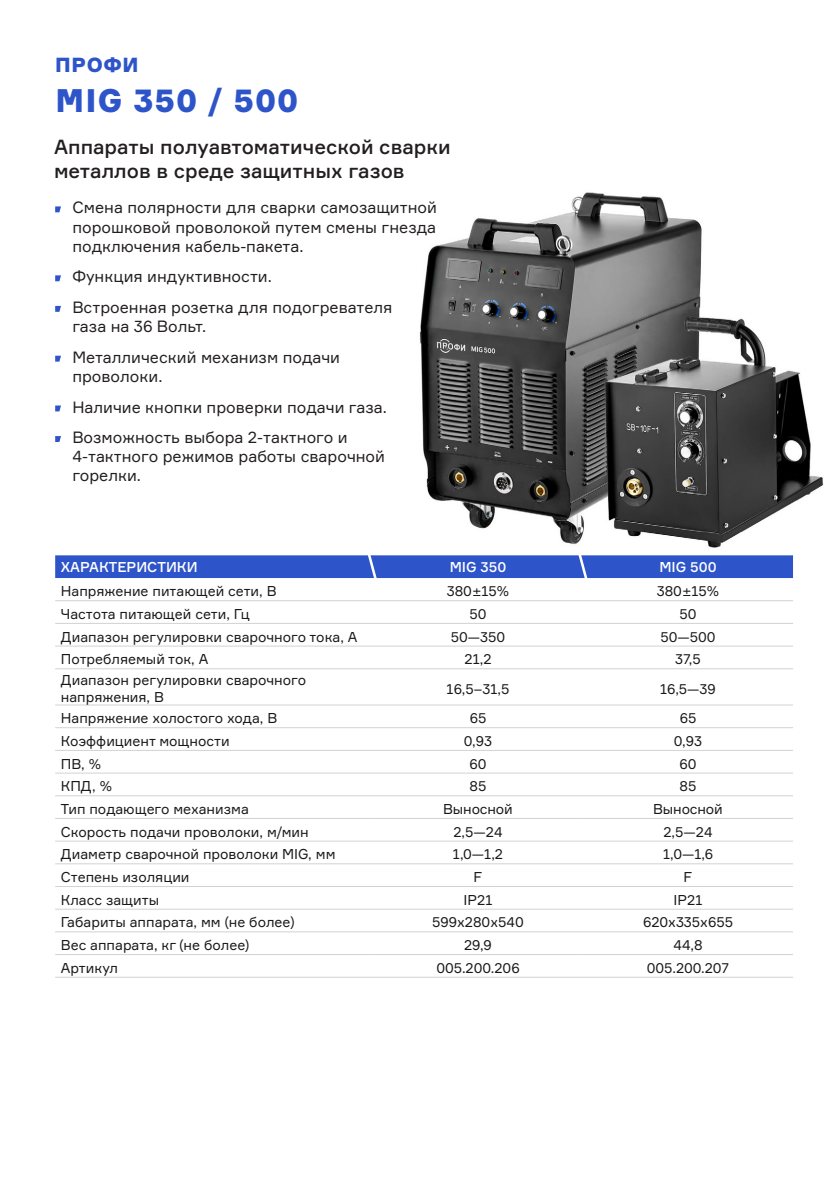
<style>
.page{position:relative;width:840px;height:1191px;background:#fff}
.page>*{position:absolute;margin:0;border:0;box-sizing:border-box;transform-origin:0 0}
.t1{font:900 32px "Formular";letter-spacing:.03em;color:#2e54c9}
.t2{font:500 20px/24px "Formular";color:#231f20}
.t3{font:900 20px "Formular";letter-spacing:.03em;color:#2e54c9}
.t4{font:16px/19.2px "Formular";color:#231f20}
.t5{font:14px/16.8px "Formular";color:#1a1717}
.t6{font:500 14px "Formular";color:#fff}
</style>
<div class="page">
<img style="left:377px;top:192px;width:447px;height:410px">
<svg style="left:55px;top:206px;width:6px;height:6px"></svg>
<svg style="left:55px;top:275px;width:6px;height:6px"></svg>
<svg style="left:55px;top:306px;width:6px;height:6px"></svg>
<svg style="left:55px;top:356px;width:6px;height:5px"></svg>
<svg style="left:55px;top:405px;width:6px;height:6px"></svg>
<svg style="left:55px;top:436px;width:6px;height:6px"></svg>
<hr style="left:55px;top:600px;width:318px;height:1px;background:#d1d2d4">
<hr style="left:373px;top:600px;width:209px;height:1px;background:#d1d2d4">
<hr style="left:582px;top:600px;width:210px;height:1px;background:#d1d2d4">
<hr style="left:55px;top:623px;width:318px;height:1px;background:#d1d2d4">
<hr style="left:373px;top:623px;width:209px;height:1px;background:#d1d2d4">
<hr style="left:582px;top:623px;width:210px;height:1px;background:#d1d2d4">
<hr style="left:55px;top:645px;width:318px;height:1px;background:#d1d2d4">
<hr style="left:373px;top:645px;width:209px;height:1px;background:#d1d2d4">
<hr style="left:582px;top:645px;width:210px;height:1px;background:#d1d2d4">
<hr style="left:55px;top:668px;width:318px;height:1px;background:#d1d2d4">
<hr style="left:373px;top:668px;width:209px;height:1px;background:#d1d2d4">
<hr style="left:582px;top:668px;width:210px;height:1px;background:#d1d2d4">
<hr style="left:55px;top:704px;width:318px;height:1px;background:#d1d2d4">
<hr style="left:373px;top:704px;width:209px;height:1px;background:#d1d2d4">
<hr style="left:582px;top:704px;width:210px;height:1px;background:#d1d2d4">
<hr style="left:55px;top:727px;width:318px;height:1px;background:#d1d2d4">
<hr style="left:373px;top:727px;width:209px;height:1px;background:#d1d2d4">
<hr style="left:582px;top:727px;width:210px;height:1px;background:#d1d2d4">
<hr style="left:55px;top:750px;width:318px;height:1px;background:#d1d2d4">
<hr style="left:373px;top:750px;width:209px;height:1px;background:#d1d2d4">
<hr style="left:582px;top:750px;width:210px;height:1px;background:#d1d2d4">
<hr style="left:55px;top:772px;width:318px;height:1px;background:#d1d2d4">
<hr style="left:373px;top:772px;width:209px;height:1px;background:#d1d2d4">
<hr style="left:582px;top:772px;width:210px;height:1px;background:#d1d2d4">
<hr style="left:55px;top:795px;width:318px;height:1px;background:#d1d2d4">
<hr style="left:373px;top:795px;width:209px;height:1px;background:#d1d2d4">
<hr style="left:582px;top:795px;width:210px;height:1px;background:#d1d2d4">
<hr style="left:55px;top:818px;width:318px;height:1px;background:#d1d2d4">
<hr style="left:373px;top:818px;width:209px;height:1px;background:#d1d2d4">
<hr style="left:582px;top:818px;width:210px;height:1px;background:#d1d2d4">
<hr style="left:55px;top:840px;width:318px;height:1px;background:#d1d2d4">
<hr style="left:373px;top:840px;width:209px;height:1px;background:#d1d2d4">
<hr style="left:582px;top:840px;width:210px;height:1px;background:#d1d2d4">
<hr style="left:55px;top:863px;width:318px;height:1px;background:#d1d2d4">
<hr style="left:373px;top:863px;width:209px;height:1px;background:#d1d2d4">
<hr style="left:582px;top:863px;width:210px;height:1px;background:#d1d2d4">
<hr style="left:55px;top:886px;width:318px;height:1px;background:#d1d2d4">
<hr style="left:373px;top:886px;width:209px;height:1px;background:#d1d2d4">
<hr style="left:582px;top:886px;width:210px;height:1px;background:#d1d2d4">
<hr style="left:55px;top:908px;width:318px;height:1px;background:#d1d2d4">
<hr style="left:373px;top:908px;width:209px;height:1px;background:#d1d2d4">
<hr style="left:582px;top:908px;width:210px;height:1px;background:#d1d2d4">
<hr style="left:55px;top:931px;width:318px;height:1px;background:#d1d2d4">
<hr style="left:373px;top:931px;width:209px;height:1px;background:#d1d2d4">
<hr style="left:582px;top:931px;width:210px;height:1px;background:#d1d2d4">
<hr style="left:55px;top:954px;width:318px;height:1px;background:#d1d2d4">
<hr style="left:373px;top:954px;width:209px;height:1px;background:#d1d2d4">
<hr style="left:582px;top:954px;width:210px;height:1px;background:#d1d2d4">
<hr style="left:55px;top:976px;width:318px;height:1px;background:#d1d2d4">
<hr style="left:373px;top:976px;width:209px;height:1px;background:#d1d2d4">
<hr style="left:582px;top:976px;width:210px;height:1px;background:#d1d2d4">
<svg style="left:55px;top:552px;width:737px;height:41px"></svg>
<p class="t3" style="left:55px;top:53px;width:85px">ПРОФИ</p>
<p class="t1" style="left:55px;top:81px;width:244px">MIG 350 / 500</p>
<p class="t2" style="left:54px;top:135px;width:398px">Аппараты полуавтоматической сварки металлов в среде защитных газов</p>
<p class="t4" style="left:72px;top:198px;width:366px;text-align:justify">Смена полярности для сварки самозащитной порошковой проволокой путем смены гнезда подключения кабель-пакета.</p>
<p class="t4" style="left:72px;top:267px;width:201px">Функция индуктивности.</p>
<p class="t4" style="left:72px;top:297px;width:321px">Встроенная розетка для подогревателя газа на 36 Вольт.</p>
<p class="t4" style="left:72px;top:347px;width:269px">Металлический механизм подачи проволоки.</p>
<p class="t4" style="left:72px;top:397px;width:316px">Наличие кнопки проверки подачи газа.</p>
<p class="t4" style="left:72px;top:427px;width:314px">Возможность выбора 2-тактного и<br>4-тактного режимов работы сварочной горелки.</p>
<p class="t6" style="left:61px;top:558px;width:138px">ХАРАКТЕРИСТИКИ</p>
<p class="t6" style="left:449px;top:558px;width:58px">MIG 350</p>
<p class="t6" style="left:659px;top:558px;width:59px">MIG 500</p>
<p class="t5" style="left:61px;top:582px;width:217px">Напряжение питающей сети, В</p>
<p class="t5" style="left:446px;top:582px;width:64px">380±15%</p>
<p class="t5" style="left:656px;top:582px;width:64px">380±15%</p>
<p class="t5" style="left:61px;top:605px;width:190px">Частота питающей сети, Гц</p>
<p class="t5" style="left:469px;top:605px;width:19px">50</p>
<p class="t5" style="left:679px;top:605px;width:19px">50</p>
<p class="t5" style="left:61px;top:628px;width:298px">Диапазон регулировки сварочного тока, А</p>
<p class="t5" style="left:450px;top:628px;width:56px">50—350</p>
<p class="t5" style="left:660px;top:628px;width:57px">50—500</p>
<p class="t5" style="left:61px;top:650px;width:149px">Потребляемый ток, А</p>
<p class="t5" style="left:464px;top:650px;width:28px">21,2</p>
<p class="t5" style="left:674px;top:650px;width:27px">37,5</p>
<p class="t5" style="left:61px;top:671px;width:247px">Диапазон регулировки сварочного напряжения, В</p>
<p class="t5" style="left:446px;top:680px;width:64px">16,5–31,5</p>
<p class="t5" style="left:659px;top:680px;width:57px">16,5—39</p>
<p class="t5" style="left:61px;top:709px;width:218px">Напряжение холостого хода, В</p>
<p class="t5" style="left:469px;top:709px;width:18px">65</p>
<p class="t5" style="left:679px;top:709px;width:18px">65</p>
<p class="t5" style="left:61px;top:732px;width:170px">Коэффициент мощности</p>
<p class="t5" style="left:463px;top:732px;width:30px">0,93</p>
<p class="t5" style="left:673px;top:732px;width:30px">0,93</p>
<p class="t5" style="left:61px;top:755px;width:42px">ПВ, %</p>
<p class="t5" style="left:469px;top:755px;width:19px">60</p>
<p class="t5" style="left:679px;top:755px;width:19px">60</p>
<p class="t5" style="left:61px;top:777px;width:53px">КПД, %</p>
<p class="t5" style="left:469px;top:777px;width:18px">85</p>
<p class="t5" style="left:679px;top:777px;width:18px">85</p>
<p class="t5" style="left:61px;top:800px;width:189px">Тип подающего механизма</p>
<p class="t5" style="left:443px;top:800px;width:71px">Выносной</p>
<p class="t5" style="left:653px;top:800px;width:71px">Выносной</p>
<p class="t5" style="left:61px;top:823px;width:249px">Скорость подачи проволоки, м/мин</p>
<p class="t5" style="left:453px;top:823px;width:51px">2,5—24</p>
<p class="t5" style="left:663px;top:823px;width:51px">2,5—24</p>
<p class="t5" style="left:61px;top:845px;width:276px">Диаметр сварочной проволоки MIG, мм</p>
<p class="t5" style="left:452px;top:845px;width:52px">1,0—1,2</p>
<p class="t5" style="left:662px;top:845px;width:51px">1,0—1,6</p>
<p class="t5" style="left:61px;top:868px;width:130px">Степень изоляции</p>
<p class="t5" style="left:473px;top:868px;width:10px">F</p>
<p class="t5" style="left:683px;top:868px;width:10px">F</p>
<p class="t5" style="left:61px;top:891px;width:100px">Класс защиты</p>
<p class="t5" style="left:463px;top:891px;width:30px">IP21</p>
<p class="t5" style="left:673px;top:891px;width:30px">IP21</p>
<p class="t5" style="left:61px;top:913px;width:235px">Габариты аппарата, мм (не более)</p>
<p class="t5" style="left:432px;top:913px;width:93px">599х280х540</p>
<p class="t5" style="left:642px;top:913px;width:91px">620х335х655</p>
<p class="t5" style="left:61px;top:936px;width:190px">Вес аппарата, кг (не более)</p>
<p class="t5" style="left:464px;top:936px;width:29px">29,9</p>
<p class="t5" style="left:673px;top:936px;width:31px">44,8</p>
<p class="t5" style="left:61px;top:959px;width:59px">Артикул</p>
<p class="t5" style="left:436px;top:959px;width:85px">005.200.206</p>
<p class="t5" style="left:646px;top:959px;width:84px">005.200.207</p>
</div>
